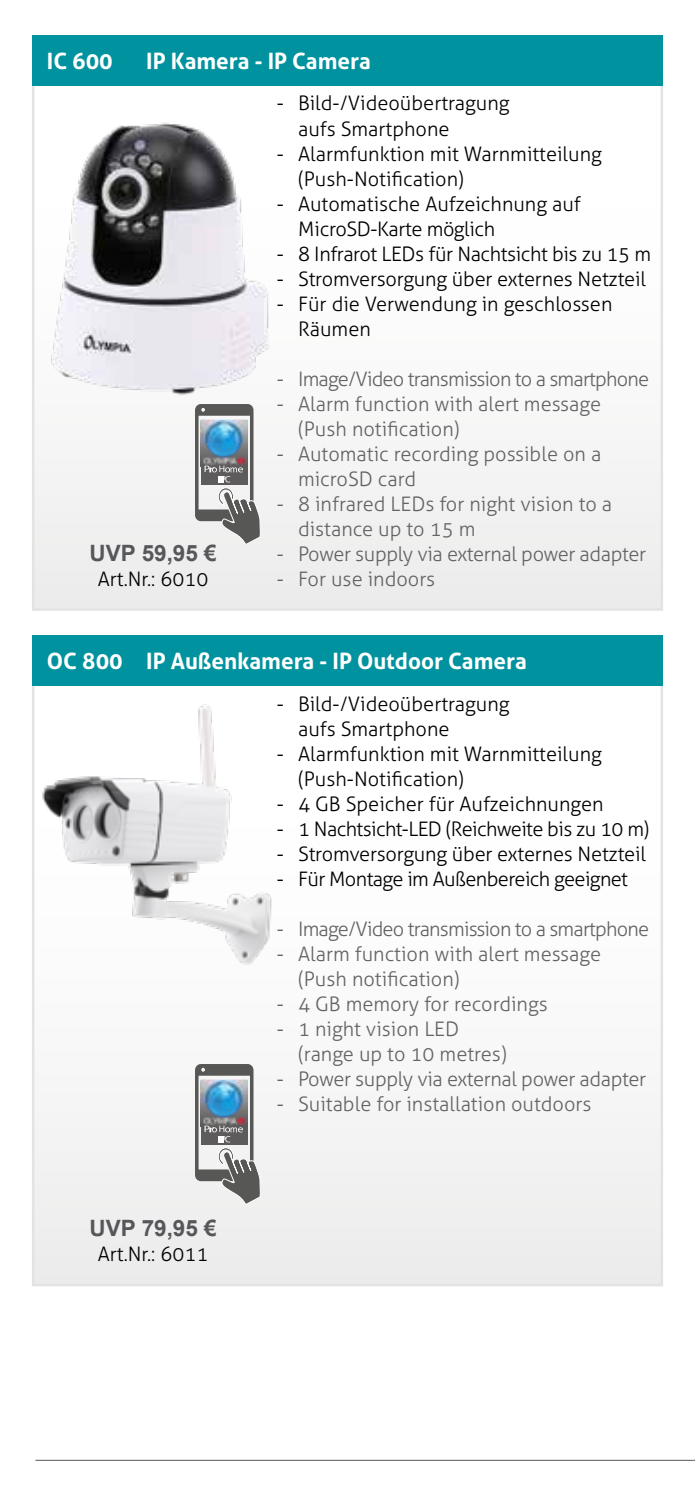
<style>
.page{position:relative;width:695px;height:1489px;background:#fff}
.page>*{position:absolute;margin:0;border:0;box-sizing:border-box;transform-origin:0 0}
.t1{font:700 22.5px "Aller";color:#fff}
.t2{font:700 22.5px "Arial";color:#56575a}
.t3{font:300 20px/25px "Aller";color:#000}
.t4{font:300 20px/25px "Aller";color:#646363}
.t5{font:300 20px "Aller";letter-spacing:-.04em;color:#646363}
.t6{font:300 20px "Aller";letter-spacing:-.02em;color:#646363}
.t7{font:300 20px "Aller";letter-spacing:-.03em;color:#000}
.t8{font:300 20px "Aller";letter-spacing:-.02em;color:#000}
</style>
<div class="page">
<hr style="left:35px;top:1459px;width:658px;height:1px;background:#56575a">
<div style="left:33px;top:73px;width:628px;height:536px;background:#f8f8f8"></div>
<div style="left:33px;top:35px;width:630px;height:50px;background:#00929e"></div>
<img style="left:51px;top:123px;width:218px;height:272px">
<div style="left:33px;top:673px;width:628px;height:611px;background:#f9f9f9"></div>
<div style="left:33px;top:636px;width:630px;height:50px;background:#00929e"></div>
<img style="left:42px;top:706px;width:230px;height:259px">
<svg style="left:195px;top:404px;width:65px;height:140px"></svg>
<svg style="left:195px;top:1064px;width:65px;height:140px"></svg>
<p class="t1" style="left:47px;top:47px;width:67px">IC 600</p>
<p class="t1" style="left:146px;top:47px;width:226px">IP Kamera - IP Camera</p>
<p class="t3" style="left:298px;top:91px;width:213px;text-indent:-21px">- Bild-/Videoübertragung aufs Smartphone</p>
<p class="t3" style="left:298px;top:141px;width:305px;text-indent:-21px">- Alarmfunktion mit Warnmitteilung (Push-Notification)</p>
<p class="t3" style="left:298px;top:191px;width:284px;text-indent:-21px">- Automatische Aufzeichnung auf<br>MicroSD-Karte möglich</p>
<p class="t8" style="left:277px;top:241px;width:375px">- 8 Infrarot LEDs für Nachtsicht bis zu 15 m</p>
<p class="t3" style="left:277px;top:266px;width:370px">- Stromversorgung über externes Netzteil</p>
<p class="t3" style="left:298px;top:291px;width:316px;text-indent:-21px">- Für die Verwendung in geschlossen<br>Räumen</p>
<p class="t5" style="left:277px;top:366px;width:374px">- Image/Video transmission to a smartphone</p>
<p class="t4" style="left:298px;top:391px;width:304px;text-indent:-21px">- Alarm function with alert message (Push notification)</p>
<p class="t4" style="left:298px;top:441px;width:304px;text-indent:-21px">- Automatic recording possible on a microSD card</p>
<p class="t4" style="left:298px;top:491px;width:315px;text-indent:-21px">- 8 infrared LEDs for night vision to a distance up to 15 m</p>
<p class="t6" style="left:277px;top:541px;width:371px">- Power supply via external power adapter</p>
<p class="t4" style="left:277px;top:566px;width:160px">- For use indoors</p>
<p class="t2" style="left:89px;top:538px;width:129px">UVP 59,95 €</p>
<p class="t3" style="left:98px;top:566px;width:112px">Art.Nr.: 6010</p>
<p class="t1" style="left:47px;top:647px;width:481px">OC 800 IP Außenkamera - IP Outdoor Camera</p>
<p class="t3" style="left:298px;top:691px;width:213px;text-indent:-21px">- Bild-/Videoübertragung aufs Smartphone</p>
<p class="t3" style="left:298px;top:741px;width:305px;text-indent:-21px">- Alarmfunktion mit Warnmitteilung (Push-Notification)</p>
<p class="t3" style="left:277px;top:791px;width:328px">- 4 GB Speicher für Aufzeichnungen</p>
<p class="t7" style="left:277px;top:816px;width:374px">- 1 Nachtsicht-LED (Reichweite bis zu 10 m)</p>
<p class="t3" style="left:277px;top:841px;width:370px">- Stromversorgung über externes Netzteil</p>
<p class="t7" style="left:277px;top:866px;width:353px">- Für Montage im Außenbereich geeignet</p>
<p class="t5" style="left:277px;top:916px;width:374px">- Image/Video transmission to a smartphone</p>
<p class="t4" style="left:298px;top:941px;width:304px;text-indent:-21px">- Alarm function with alert message (Push notification)</p>
<p class="t4" style="left:277px;top:991px;width:272px">- 4 GB memory for recordings</p>
<p class="t4" style="left:298px;top:1016px;width:210px;text-indent:-21px">- 1 night vision LED (range up to 10 metres)</p>
<p class="t6" style="left:277px;top:1066px;width:371px">- Power supply via external power adapter</p>
<p class="t4" style="left:277px;top:1091px;width:316px">- Suitable for installation outdoors</p>
<p class="t2" style="left:89px;top:1213px;width:129px">UVP 79,95 €</p>
<p class="t3" style="left:98px;top:1241px;width:112px">Art.Nr.: 6011</p>
</div>
